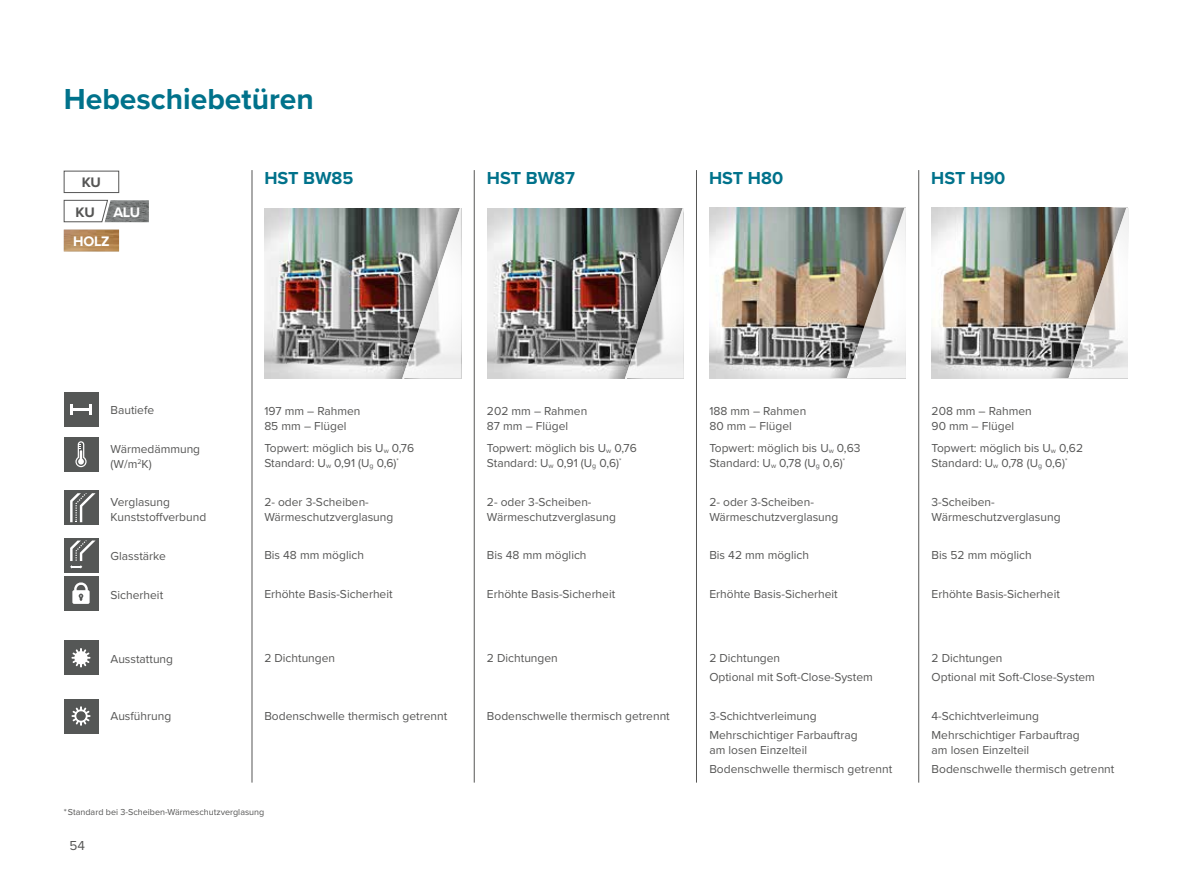
<style>
.page{position:relative;width:1191px;height:893px;background:#fff}
.page>*{position:absolute;margin:0;border:0;box-sizing:border-box;transform-origin:0 0}
.t1{font:700 30px "Proxima Nova";color:#00728b}
.t2{font:700 18px "Proxima Nova";color:#00728b}
.t3{font:700 14.25px "Proxima Nova";letter-spacing:-.02em;color:#fff}
.t4{font:700 14.25px/29.7px "Proxima Nova";color:#565655;text-align:center}
.t5{font:13.5px "Proxima Nova";color:#565655}
.t6{font:12px/15px "Proxima Nova";color:#565655}
.t7{font:9px "Proxima Nova";color:#565655}
</style>
<div class="page">
<img style="left:487px;top:208px;width:109px;height:170px">
<img style="left:264px;top:208px;width:110px;height:170px">
<img style="left:931px;top:208px;width:109px;height:170px">
<img style="left:709px;top:208px;width:110px;height:170px">
<hr style="left:252px;top:170px;width:1px;height:613px;background:#565655">
<hr style="left:474px;top:170px;width:1px;height:613px;background:#565655">
<hr style="left:696px;top:170px;width:1px;height:613px;background:#565655">
<hr style="left:918px;top:170px;width:1px;height:613px;background:#565655">
<svg style="left:596px;top:208px;width:16px;height:170px;background:#686460"></svg>
<svg style="left:612px;top:208px;width:71px;height:170px"></svg>
<svg style="left:819px;top:208px;width:15px;height:170px;background:#98988a"></svg>
<svg style="left:834px;top:208px;width:72px;height:170px"></svg>
<svg style="left:1040px;top:208px;width:15px;height:170px;background:#918c7f"></svg>
<svg style="left:1055px;top:208px;width:74px;height:170px"></svg>
<div style="left:64px;top:392px;width:34px;height:35px;background:#555756"></div>
<hr style="left:72px;top:408px;width:18px;height:3px;background:#fff">
<svg style="left:70px;top:405px;width:2px;height:10px"></svg>
<svg style="left:89px;top:405px;width:3px;height:10px"></svg>
<div style="left:64px;top:437px;width:34px;height:34px;background:#555756"></div>
<svg style="left:75px;top:441px;width:12px;height:26px"></svg>
<div style="left:64px;top:490px;width:34px;height:35px;background:#555756"></div>
<svg style="left:70px;top:493px;width:26px;height:30px"></svg>
<div style="left:64px;top:538px;width:34px;height:34px;background:#555756"></div>
<svg style="left:70px;top:540px;width:26px;height:29px"></svg>
<div style="left:64px;top:699px;width:34px;height:34px;background:#555756"></div>
<svg style="left:71px;top:706px;width:20px;height:19px"></svg>
<div style="left:64px;top:577px;width:34px;height:34px;background:#555756"></div>
<svg style="left:72px;top:582px;width:18px;height:22px"></svg>
<div style="left:64px;top:641px;width:34px;height:34px;background:#555756"></div>
<svg style="left:71px;top:648px;width:19px;height:19px"></svg>
<svg style="left:374px;top:208px;width:15px;height:170px;background:#696763"></svg>
<svg style="left:389px;top:208px;width:72px;height:170px"></svg>
<img style="left:64px;top:230px;width:55px;height:21px">
<div style="left:64px;top:171px;width:55px;height:22px;border:1px solid #565655"></div>
<svg style="left:63px;top:200px;width:86px;height:22px"></svg>
<h1 class="t1" style="left:64px;top:76px;width:251px">Hebeschiebetüren</h1>
<p class="t4" style="left:76px;top:167px;width:27px">KU<br>KU</p>
<p class="t3" style="left:113px;top:201px;width:28px">ALU</p>
<p class="t3" style="left:73px;top:231px;width:38px">HOLZ</p>
<h2 class="t2" style="left:264px;top:165px;width:91px">HST BW85</h2>
<h2 class="t2" style="left:487px;top:165px;width:89px">HST BW87</h2>
<h2 class="t2" style="left:709px;top:165px;width:76px">HST H80</h2>
<h2 class="t2" style="left:931px;top:165px;width:76px">HST H90</h2>
<p class="t6" style="left:111px;top:402px;width:45px">Bautiefe</p>
<p class="t6" style="left:111px;top:441px;width:91px">Wärmedämmung (W/m<sup>2</sup>K)</p>
<p class="t6" style="left:111px;top:494px;width:97px">Verglasung<br>Kunststoffverbund</p>
<p class="t6" style="left:111px;top:548px;width:57px">Glasstärke</p>
<p class="t6" style="left:111px;top:587px;width:54px">Sicherheit</p>
<p class="t6" style="left:111px;top:651px;width:64px">Ausstattung</p>
<p class="t6" style="left:111px;top:708px;width:62px">Ausführung</p>
<p class="t6" style="left:264px;top:403px;width:98px">197 mm – Rahmen<br>85 mm – Flügel</p>
<p class="t6" style="left:264px;top:440px;width:151px">Topwert: möglich bis U<sub>w</sub> 0,76<br>Standard: U<sub>w</sub> 0,91 (U<sub>g</sub> 0,6)<sup>*</sup></p>
<p class="t6" style="left:264px;top:494px;width:131px">2- oder 3-Scheiben-<br>Wärmeschutzverglasung</p>
<p class="t6" style="left:264px;top:547px;width:101px">Bis 48 mm möglich</p>
<p class="t6" style="left:264px;top:586px;width:130px">Erhöhte Basis-Sicherheit</p>
<p class="t6" style="left:264px;top:650px;width:72px">2 Dichtungen</p>
<p class="t6" style="left:264px;top:708px;width:184px">Bodenschwelle thermisch getrennt</p>
<p class="t7" style="left:64px;top:805px;width:202px">* Standard bei 3-Scheiben-Wärmeschutzverglasung</p>
<p class="t5" style="left:70px;top:836px;width:17px">54</p>
<p class="t6" style="left:487px;top:403px;width:102px">202 mm – Rahmen<br>87 mm – Flügel</p>
<p class="t6" style="left:487px;top:440px;width:151px">Topwert: möglich bis U<sub>w</sub> 0,76<br>Standard: U<sub>w</sub> 0,91 (U<sub>g</sub> 0,6)<sup>*</sup></p>
<p class="t6" style="left:487px;top:494px;width:131px">2- oder 3-Scheiben-<br>Wärmeschutzverglasung</p>
<p class="t6" style="left:487px;top:547px;width:101px">Bis 48 mm möglich</p>
<p class="t6" style="left:487px;top:586px;width:130px">Erhöhte Basis-Sicherheit</p>
<p class="t6" style="left:487px;top:650px;width:72px">2 Dichtungen</p>
<p class="t6" style="left:487px;top:708px;width:184px">Bodenschwelle thermisch getrennt</p>
<p class="t6" style="left:709px;top:403px;width:98px">188 mm – Rahmen<br>80 mm – Flügel</p>
<p class="t6" style="left:709px;top:440px;width:153px">Topwert: möglich bis U<sub>w</sub> 0,63<br>Standard: U<sub>w</sub> 0,78 (U<sub>g</sub> 0,6)<sup>*</sup></p>
<p class="t6" style="left:709px;top:494px;width:130px">2- oder 3-Scheiben-<br>Wärmeschutzverglasung</p>
<p class="t6" style="left:709px;top:547px;width:101px">Bis 42 mm möglich</p>
<p class="t6" style="left:709px;top:586px;width:130px">Erhöhte Basis-Sicherheit</p>
<p class="t6" style="left:709px;top:648px;width:165px;line-height:19.2px">2 Dichtungen<br>Optional mit Soft-Close-System</p>
<p class="t6" style="left:709px;top:706px;width:150px;line-height:19.2px">3-Schichtverleimung<br>Mehrschichtiger Farbauftrag</p>
<p class="t6" style="left:709px;top:740px;width:184px;line-height:19.2px">am losen Einzelteil<br>Bodenschwelle thermisch getrennt</p>
<p class="t6" style="left:931px;top:403px;width:102px">208 mm – Rahmen<br>90 mm – Flügel</p>
<p class="t6" style="left:931px;top:440px;width:153px">Topwert: möglich bis U<sub>w</sub> 0,62<br>Standard: U<sub>w</sub> 0,78 (U<sub>g</sub> 0,6)<sup>*</sup></p>
<p class="t6" style="left:931px;top:494px;width:130px">3-Scheiben-<br>Wärmeschutzverglasung</p>
<p class="t6" style="left:931px;top:547px;width:102px">Bis 52 mm möglich</p>
<p class="t6" style="left:931px;top:586px;width:130px">Erhöhte Basis-Sicherheit</p>
<p class="t6" style="left:931px;top:648px;width:165px;line-height:19.2px">2 Dichtungen<br>Optional mit Soft-Close-System</p>
<p class="t6" style="left:931px;top:706px;width:150px;line-height:19.2px">4-Schichtverleimung<br>Mehrschichtiger Farbauftrag</p>
<p class="t6" style="left:931px;top:740px;width:184px;line-height:19.2px">am losen Einzelteil<br>Bodenschwelle thermisch getrennt</p>
</div>
